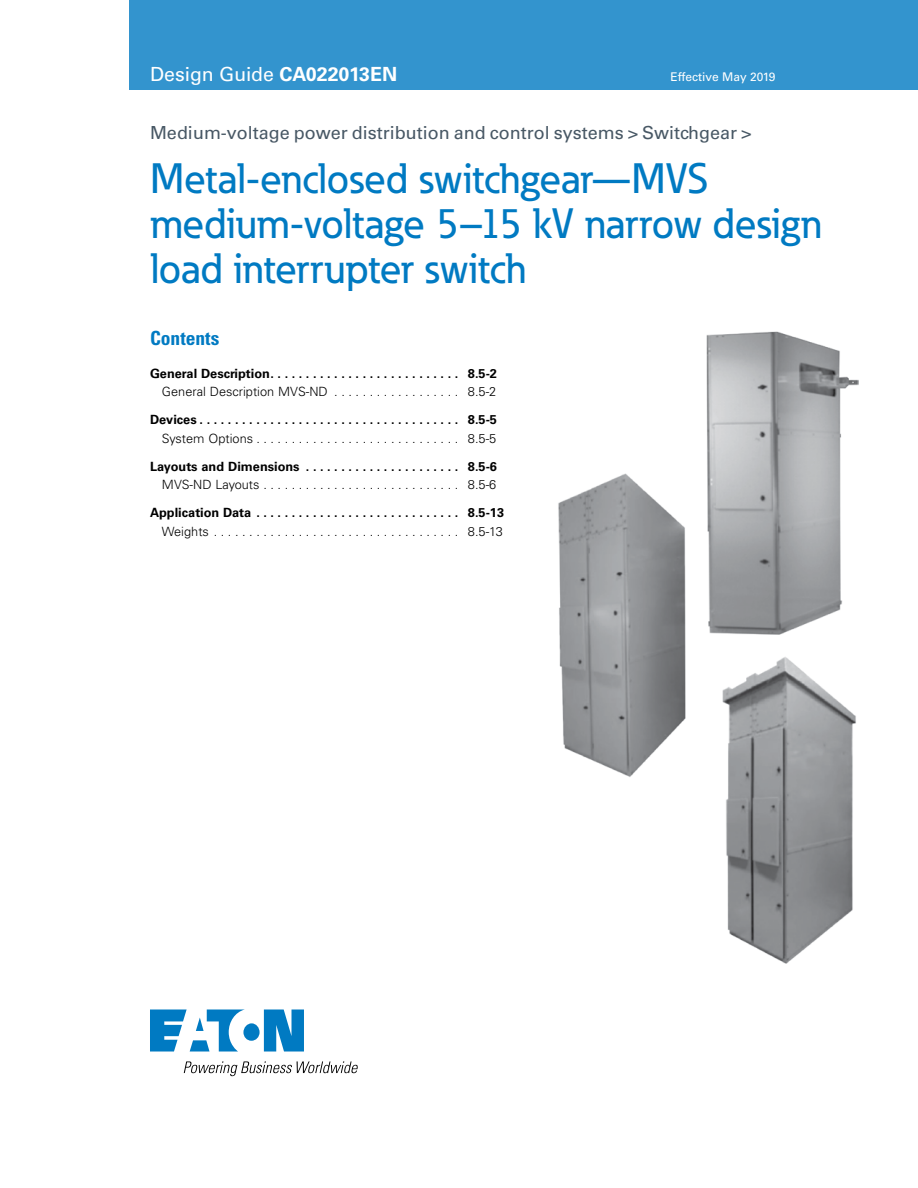
<style>
.page{position:relative;width:918px;height:1188px;background:#fff}
.page>*{position:absolute;margin:0;border:0;box-sizing:border-box;transform-origin:0 0}
.t1{font:500 42px/45px "Eaton";letter-spacing:-.005em;color:#007ac2}
.t2{font:19.5px "Univers LT Std";letter-spacing:-.005em;color:#fff}
.t3{font:700 condensed 19.5px "Univers LT Std";color:#007ac2}
.t4{font:18px "Univers LT Std";color:#485865}
.t5{font:700 12.75px "Univers LT Std";color:#000}
.t6{font:300 12.75px "Univers LT Std";color:#000}
.t7{font:12px "Univers LT Std";color:#fff}
.s1{font-weight:700}
</style>
<div class="page">
<img style="left:706px;top:331px;width:153px;height:304px">
<img style="left:558px;top:473px;width:128px;height:304px">
<img style="left:722px;top:657px;width:134px;height:307px">
<div style="left:129px;top:0;width:789px;height:90px;background:#3394ce"></div>
<svg style="left:150px;top:1010px;width:154px;height:42px"></svg>
<svg style="left:184px;top:1061px;width:174px;height:15px"></svg>
<h2 class="t2" style="left:150px;top:63px;width:249px">Design Guide <span class="s1">CA022013EN</span></h2>
<p class="t7" style="left:670px;top:70px;width:107px">Effective May 2019</p>
<h3 class="t4" style="left:150px;top:122px;width:603px">Medium-voltage power distribution and control systems &gt; Switchgear &gt;</h3>
<h1 class="t1" style="left:150px;top:156px;width:673px">Metal-enclosed switchgear—MVS medium-voltage 5–15 kV narrow design load interrupter switch</h1>
<h2 class="t3" style="left:150px;top:326px;width:71px">Contents</h2>
<p class="t5" style="left:150px;top:366px;width:349px">General Description . . . . . . . . . . . . . . . . . . . . . . . . . . . 8.5-2</p>
<p class="t6" style="left:162px;top:384px;width:336px">General Description MVS-ND . . . . . . . . . . . . . . . . . . 8. 5-2</p>
<p class="t5" style="left:150px;top:412px;width:349px">Devices . . . . . . . . . . . . . . . . . . . . . . . . . . . . . . . . . . . . . 8.5-5</p>
<p class="t6" style="left:162px;top:431px;width:336px">System Options . . . . . . . . . . . . . . . . . . . . . . . . . . . . . 8. 5-5</p>
<p class="t5" style="left:150px;top:459px;width:349px">Layouts and Dimensions . . . . . . . . . . . . . . . . . . . . . . 8.5-6</p>
<p class="t6" style="left:162px;top:477px;width:336px">MVS-ND Layouts . . . . . . . . . . . . . . . . . . . . . . . . . . . . 8. 5-6</p>
<p class="t5" style="left:150px;top:505px;width:356px">Application Data . . . . . . . . . . . . . . . . . . . . . . . . . . . . . 8.5-13</p>
<p class="t6" style="left:162px;top:524px;width:342px">Weights . . . . . . . . . . . . . . . . . . . . . . . . . . . . . . . . . . . 8. 5-13</p>
</div>
